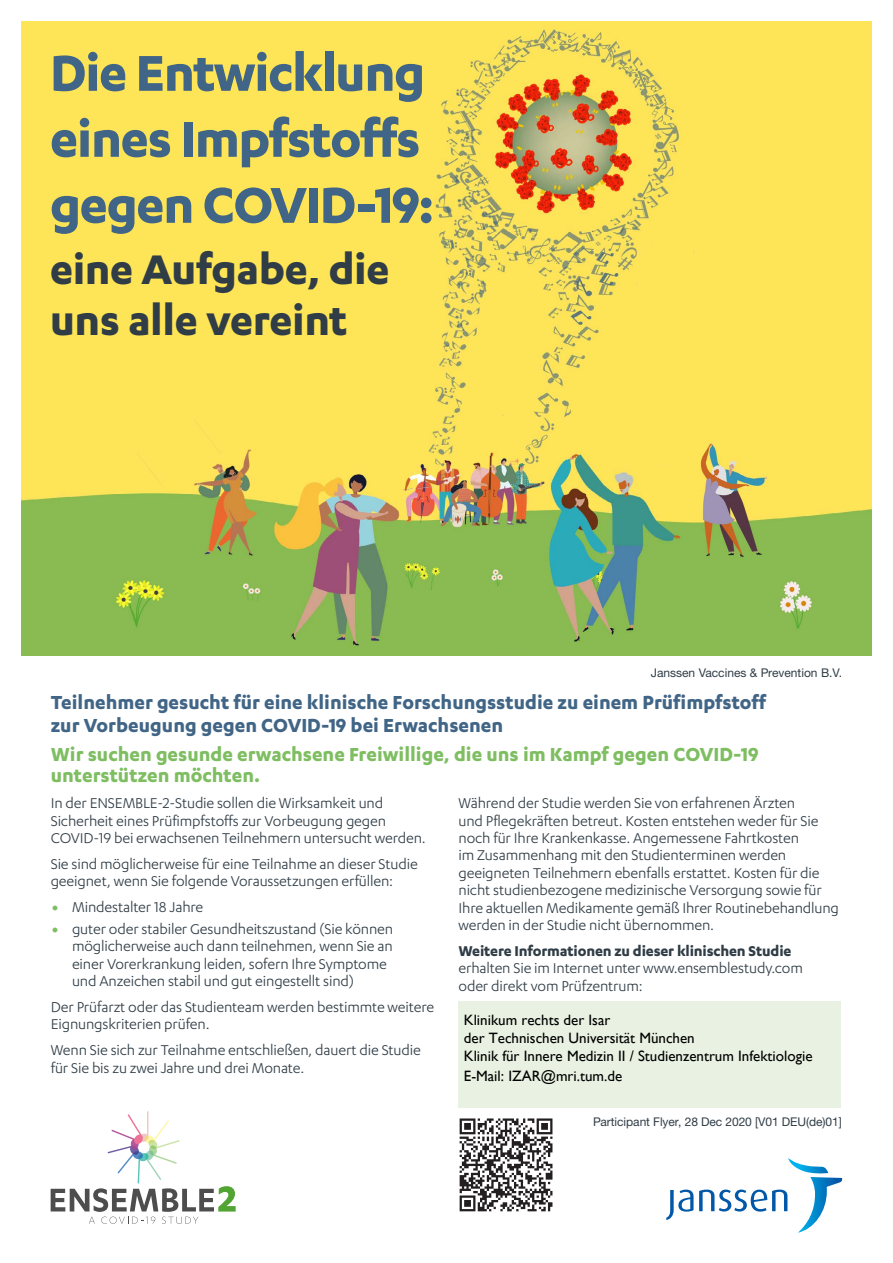
<style>
.page{position:relative;width:893px;height:1263px;background:#fff}
.page>*{position:absolute;margin:0;border:0;box-sizing:border-box;transform-origin:0 0}
.t1{font:700 58.5px/66px "Karbon";letter-spacing:-.025em;color:#416586}
.t2{font:700 48px/51px "Karbon";letter-spacing:-.01em;color:#303d46}
.t3{font:700 21.9px/22.5px "Karbon";color:#416586}
.t4{font:700 21.9px/21px "Karbon";color:#7ebe61}
.t5{font:16.5px/17.4px "Karbon";letter-spacing:-.01em;color:#303d46}
.t6{font:700 16.5px "Karbon";letter-spacing:-.01em;color:#303d46}
.t7{font:15px/18px "Gill Sans";color:#000}
.t8{font:12px "Helvetica Neue LTW1 G";letter-spacing:-.005em;color:#303d46}
.s1{font-size:27px;color:#7ebe61}
</style>
<div class="page">
<img style="left:21px;top:21px;width:851px;height:635px">
<svg style="left:51px;top:1111px;width:185px;height:113px"></svg>
<svg style="left:666px;top:1158px;width:176px;height:75px"></svg>
<div style="left:458px;top:1001px;width:383px;height:106px;background:#e9f2e2"></div>
<svg style="left:460px;top:1118px;width:92px;height:93px"></svg>
<h1 class="t1" style="left:50px;top:38px;width:386px">Die Entwicklung eines Impfstoffs gegen COVID-19:</h1>
<h2 class="t2" style="left:50px;top:242px;width:341px">eine Aufgabe, die uns alle vereint</h2>
<p class="t8" style="left:651px;top:666px;width:193px">Janssen Vaccines &amp; Prevention B.V.</p>
<h3 class="t3" style="left:51px;top:690px;width:717px">Teilnehmer gesucht für eine klinische Forschungsstudie zu einem Prüfimpfstoff zur Vorbeugung gegen COVID-19 bei Erwachsenen</h3>
<h3 class="t4" style="left:51px;top:743px;width:709px">Wir suchen gesunde erwachsene Freiwillige, die uns im Kampf gegen COVID-19 unterstützen möchten.</h3>
<p class="t5" style="left:51px;top:794px;width:377px">In der ENSEMBLE-2-Studie sollen die Wirksamkeit und<br>Sicherheit eines Prüfimpfstoffs zur Vorbeugung gegen<br>COVID-19 bei erwachsenen Teilnehmern untersucht werden.</p>
<p class="t5" style="left:51px;top:855px;width:369px">Sie sind möglicherweise für eine Teilnahme an dieser Studie geeignet, wenn Sie folgende Voraussetzungen erfüllen:</p>
<p class="t5" style="left:51px;top:898px;width:154px"><span class="s1">•</span> Mindestalter 18 Jahre</p>
<p class="t5" style="left:72px;top:919px;width:323px;text-indent:-21px"><span class="s1">•</span> guter oder stabiler Gesundheitszustand (Sie können möglicherweise auch dann teilnehmen, wenn Sie an einer Vorerkrankung leiden, sofern Ihre Symptome und Anzeichen stabil und gut eingestellt sind)</p>
<p class="t5" style="left:51px;top:998px;width:385px">Der Prüfarzt oder das Studienteam werden bestimmte weitere<br>Eignungskriterien prüfen.</p>
<p class="t5" style="left:51px;top:1041px;width:372px">Wenn Sie sich zur Teilnahme entschließen, dauert die Studie für Sie bis zu zwei Jahre und drei Monate.</p>
<p class="t5" style="left:458px;top:794px;width:382px">Während der Studie werden Sie von erfahrenen Ärzten<br>und Pflegekräften betreut. Kosten entstehen weder für Sie noch für Ihre Krankenkasse. Angemessene Fahrtkosten<br>im Zusammenhang mit den Studienterminen werden geeigneten Teilnehmern ebenfalls erstattet. Kosten für die nicht studienbezogene medizinische Versorgung sowie für Ihre aktuellen Medikamente gemäß Ihrer Routinebehandlung werden in der Studie nicht übernommen.</p>
<p class="t6" style="left:458px;top:941px;width:335px">Weitere Informationen zu dieser klinischen Studie</p>
<p class="t5" style="left:458px;top:959px;width:346px">erhalten Sie im Internet unter www.ensemblestudy.com oder direkt vom Prüfzentrum:</p>
<p class="t7" style="left:464px;top:1011px;width:350px">Klinikum rechts der Isar<br>der Technischen Universität München<br>Klinik für Innere Medizin II / Studienzentrum Infektiologie</p>
<p class="t7" style="left:464px;top:1067px;width:160px">E-Mail: IZAR@mri.tum.de</p>
<p class="t8" style="left:593px;top:1115px;width:250px">Participant Flyer, 28 Dec 2020 [V01 DEU(de)01]</p>
</div>
